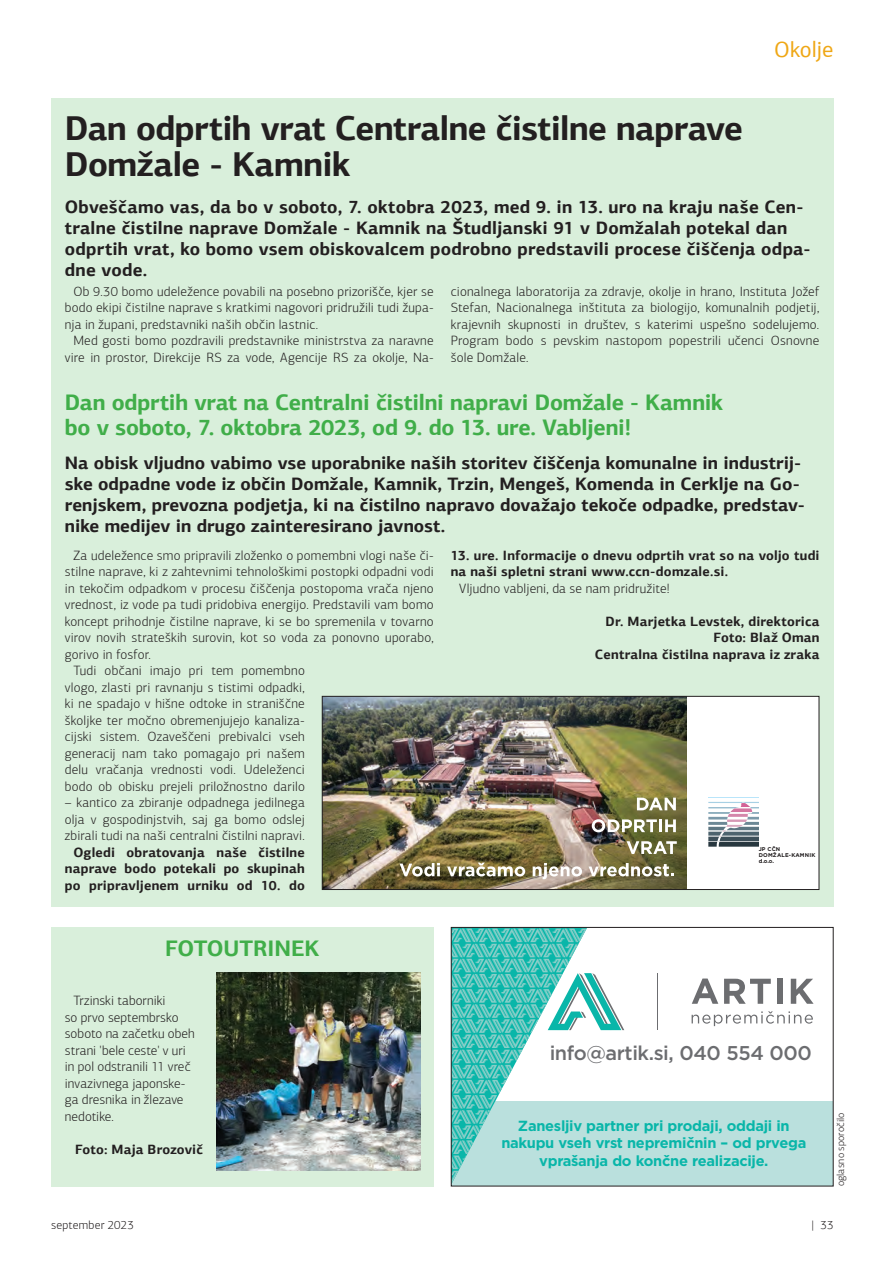
<style>
.page{position:relative;width:893px;height:1263px;background:#fff}
.page>*{position:absolute;margin:0;border:0;box-sizing:border-box;transform-origin:0 0}
.t1{font:700 34.5px/36px "PF Agora Sans Pro";letter-spacing:-.015em;color:#231f20}
.t2{font:700 22.5px/25.5px "PF Agora Sans Pro";letter-spacing:-.01em;color:#40ae49}
.t3{font:22.5px "PF Agora Sans Pro";letter-spacing:-.015em;color:#efa715}
.t4{font:500 19.95px "Gotham 20";color:#6c6d70}
.t5{font:700 18px/21px "PF Agora Sans Pro";letter-spacing:.005em;color:#231f20}
.t6{font:700 14.7px/17.5px "Gotham 20";color:#09b6a9;text-align:center}
.t7{font:300 13.5px/16.5px "PF Agora Sans Pro";letter-spacing:.015em;color:#231f20;text-align:justify}
.t8{font:700 13.5px/16.5px "PF Agora Sans Pro";letter-spacing:.015em;color:#231f20;text-align:justify}
.t9{font:300 12px "PF Agora Sans Pro";letter-spacing:.02em;color:#231f20}
.t10{font:300 10.5px "PF Agora Sans Pro";letter-spacing:.01em;color:#231f20}
.t11{font:700 5.55px/6px "Gotham";letter-spacing:.035em;color:#231f20}
</style>
<div class="page">
<div style="left:51px;top:98px;width:782px;height:808px;background:#d9efdb"></div>
<div style="left:322px;top:696px;width:497px;height:193px;background:#fff"></div>
<img style="left:324px;top:698px;width:362px;height:190px">
<hr style="left:708px;top:797px;width:51px;height:1px;background:#b9e5fa">
<svg style="left:708px;top:802px;width:51px;height:45px"></svg>
<svg style="left:399px;top:863px;width:41px;height:13px"></svg>
<svg style="left:447px;top:863px;width:78px;height:13px"></svg>
<svg style="left:533px;top:863px;width:49px;height:16px"></svg>
<svg style="left:589px;top:863px;width:85px;height:13px"></svg>
<svg style="left:637px;top:797px;width:39px;height:13px"></svg>
<svg style="left:592px;top:819px;width:84px;height:13px"></svg>
<svg style="left:627px;top:841px;width:50px;height:13px"></svg>
<div style="left:322px;top:696px;width:497px;height:194px;border:1px solid #231f20"></div>
<div style="left:51px;top:927px;width:383px;height:259px;background:#d9efdb"></div>
<img style="left:217px;top:972px;width:204px;height:198px">
<div style="left:451px;top:1101px;width:382px;height:85px;background:#bae0dd"></div>
<svg style="left:692px;top:978px;width:26px;height:26px"></svg>
<svg style="left:724px;top:979px;width:47px;height:25px"></svg>
<div style="left:777px;top:979px;width:6px;height:25px;background:#6c6d70"></div>
<svg style="left:791px;top:979px;width:23px;height:25px"></svg>
<svg style="left:692px;top:1011px;width:121px;height:15px"></svg>
<svg style="left:453px;top:929px;width:171px;height:252px"></svg>
<hr style="left:657px;top:973px;width:1px;height:57px;background:#6c6d70">
<div style="left:451px;top:927px;width:383px;height:259px;border:1px solid #231f20"></div>
<h2 class="t3" style="left:774px;top:35px;width:61px">Okolje</h2>
<h1 class="t1" style="left:65px;top:110px;width:680px">Dan odprtih vrat Centralne čistilne naprave<br>Domžale - Kamnik</h1>
<p class="t5" style="left:65px;top:196px;width:747px">Obveščamo vas, da bo v soboto, 7. oktobra 2023, med 9. in 13. uro na kraju naše Cen&shy;tralne čistilne naprave Domžale - Kamnik na Študljanski 91 v Domžalah potekal dan odprtih vrat, ko bomo vsem obiskovalcem podrobno predstavili procese čiščenja odpa&shy;dne vode.</p>
<p class="t7" style="left:451px;top:283px;width:370px">cionalnega laboratorija za zdravje, okolje in hrano, Instituta Jožef Stefan, Nacionalnega inštituta za biologijo, komunalnih podjetij, krajevnih skupnosti in društev, s katerimi uspešno sodelujemo.<br>Program bodo s pevskim nastopom popestrili učenci Osnovne šole Domžale.</p>
<p class="t7" style="left:65px;top:283px;width:370px;text-indent:9px">Ob 9.30 bomo udeležence povabili na posebno prizorišče, kjer se bodo ekipi čistilne naprave s kratkimi nagovori pridružili tudi župa&shy;nja in župani, predstavniki naših občin lastnic.</p>
<p class="t7" style="left:65px;top:333px;width:370px;text-align:right">Med gosti bomo pozdravili predstavnike ministrstva za naravne vire in prostor, Direkcije RS za vode, Agencije RS za okolje, Na-</p>
<h2 class="t2" style="left:65px;top:389px;width:660px">Dan odprtih vrat na Centralni čistilni napravi Domžale - Kamnik bo v soboto, 7. oktobra 2023, od 9. do 13. ure. Vabljeni!</h2>
<p class="t5" style="left:65px;top:452px;width:742px">Na obisk vljudno vabimo vse uporabnike naših storitev čiščenja komunalne in industrij&shy;ske odpadne vode iz občin Domžale, Kamnik, Trzin, Mengeš, Komenda in Cerklje na Go&shy;renjskem, prevozna podjetja, ki na čistilno napravo dovažajo tekoče odpadke, predstav&shy;nike medijev in drugo zainteresirano javnost.</p>
<p class="t7" style="left:73px;top:547px;width:362px">Za udeležence smo pripravili zloženko o pomembni vlogi naše či-</p>
<p class="t7" style="left:65px;top:564px;width:370px">stilne naprave, ki z zahtevnimi tehnološkimi postopki odpadni vodi</p>
<p class="t7" style="left:65px;top:580px;width:370px">in tekočim odpadkom v procesu čiščenja postopoma vrača njeno</p>
<p class="t7" style="left:65px;top:597px;width:370px">vrednost, iz vode pa tudi pridobiva energijo. Predstavili vam bomo</p>
<p class="t7" style="left:65px;top:613px;width:370px">koncept prihodnje čistilne naprave, ki se bo spremenila v tovarno</p>
<p class="t7" style="left:65px;top:630px;width:370px">virov novih strateških surovin, kot so voda za ponovno uporabo,</p>
<p class="t7" style="left:65px;top:646px;width:88px">gorivo in fosfor.</p>
<p class="t7" style="left:73px;top:663px;width:233px">Tudi občani imajo pri tem pomembno</p>
<p class="t7" style="left:65px;top:679px;width:241px">vlogo, zlasti pri ravnanju s tistimi odpadki,</p>
<p class="t7" style="left:65px;top:696px;width:241px">ki ne spadajo v hišne odtoke in straniščne</p>
<p class="t7" style="left:65px;top:712px;width:241px">školjke ter močno obremenjujejo kanaliza-</p>
<p class="t7" style="left:65px;top:729px;width:241px">cijski sistem. Ozaveščeni prebivalci vseh</p>
<p class="t7" style="left:65px;top:745px;width:241px">generacij nam tako pomagajo pri našem</p>
<p class="t7" style="left:65px;top:762px;width:241px">delu vračanja vrednosti vodi. Udeleženci</p>
<p class="t7" style="left:65px;top:778px;width:241px">bodo ob obisku prejeli priložnostno darilo</p>
<p class="t7" style="left:65px;top:795px;width:241px">– kantico za zbiranje odpadnega jedilnega olja v gospodinjstvih, saj ga bomo odslej zbirali tudi na naši centralni čistilni napravi.</p>
<p class="t8" style="left:65px;top:844px;width:242px;text-indent:9px">Ogledi obratovanja naše čistilne naprave bodo potekali po skupinah po pripravljenem urniku od 10. do</p>
<p class="t8" style="left:451px;top:547px;width:370px">13. ure. Informacije o dnevu odprtih vrat so na voljo tudi na naši spletni strani www.ccn-domzale.si.</p>
<p class="t7" style="left:459px;top:580px;width:212px">Vljudno vabljeni, da se nam pridružite!</p>
<p class="t8" style="left:595px;top:613px;width:226px;text-align:right">Dr. Marjetka Levstek, direktorica<br>Foto: Blaž Oman<br>Centralna čistilna naprava iz zraka</p>
<p class="t11" style="left:759px;top:846px;width:58px">JP CČN<br>DOMŽALE-KAMNIK d.o.o.</p>
<h2 class="t2" style="left:165px;top:936px;width:156px">FOTOUTRINEK</h2>
<p class="t7" style="left:65px;top:993px;width:131px;text-align:left;text-indent:9px">Trzinski taborniki<br>so prvo septembrsko soboto na začetku obeh strani 'bele ceste' v uri in pol odstranili 11 vreč invazivnega japonske&shy;ga dresnika in žlezave nedotike.</p>
<p class="t8" style="left:75px;top:1141px;width:129px">Foto: Maja Brozovič</p>
<h3 class="t4" style="left:550px;top:1040px;width:263px">info@artik.si, 040 554 000</h3>
<p class="t6" style="left:501px;top:1116px;width:306px">Zanesljiv partner pri prodaji, oddaji in nakupu vseh vrst nepremičnin – od prvega vprašanja do končne realizacije.</p>
<p class="t10" style="left:834px;top:1186px;width:76px;rotate:-90deg">oglasno sporočilo</p>
<p class="t9" style="left:51px;top:1218px;width:84px">september 2023</p>
<p class="t9" style="left:812px;top:1218px;width:23px">| 33</p>
</div>
